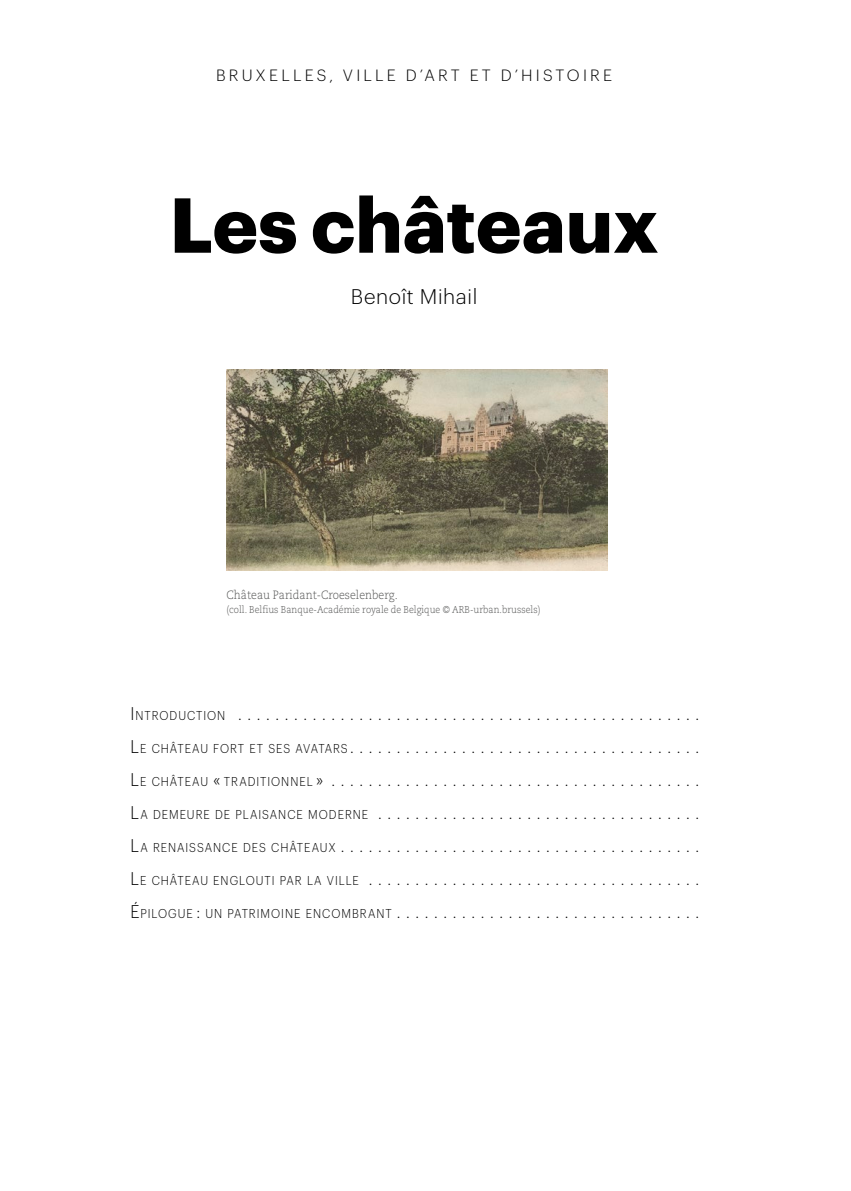
<style>
.page{position:relative;width:851px;height:1191px;background:#fff}
.page>*{position:absolute;margin:0;border:0;box-sizing:border-box;transform-origin:0 0}
.t1{font:700 76px "Graphik";color:#000}
.t2{font:300 20.8px "Graphik";letter-spacing:.03em;color:#000}
.t3{font:300 18px/33px "Graphik";color:#000;text-align:justify;scale:.9 1}
.t4{font:300 16px "Graphik";letter-spacing:.2em;color:#000}
.t5{font:300 12px "Caecilia LT Std";color:#555655;scale:.9 1}
.t6{font:300 10px "Caecilia LT Std";color:#555655;scale:.9 1}
.s1{font-size:12.6px}
</style>
<div class="page">
<img style="left:226px;top:370px;width:381px;height:200px">
<p class="t4" style="left:216px;top:64px;width:397px">BRUXELLES, VILLE D’ART ET D’HISTOIRE</p>
<h1 class="t1" style="left:169px;top:166px;width:490px">Les châteaux</h1>
<p class="t2" style="left:351px;top:281px;width:128px">Benoît Mihail</p>
<p class="t5" style="left:226px;top:588px;width:192px">Château Paridant-Croeselenberg.</p>
<p class="t6" style="left:226px;top:604px;width:350px">(coll. Belfius Banque-Académie royale de Belgique © ARB-urban.brussels)</p>
<p class="t3" style="left:130px;top:695px;width:623px">I<span class="s1">NTRODUCTION</span> .................................................<br>L<span class="s1">E CHÂTEAU FORT ET SES AVATARS</span> .....................................<br>L<span class="s1">E CHÂTEAU</span> « <span class="s1">TRADITIONNEL</span> » .......................................<br>L<span class="s1">A DEMEURE DE PLAISANCE MODERNE</span> ..................................<br>L<span class="s1">A RENAISSANCE DES CHÂTEAUX</span> ......................................<br>L<span class="s1">E CHÂTEAU ENGLOUTI PAR LA VILLE</span> ...................................<br>É<span class="s1">PILOGUE</span> : <span class="s1">UN PATRIMOINE ENCOMBRANT</span> ................................</p>
</div>
